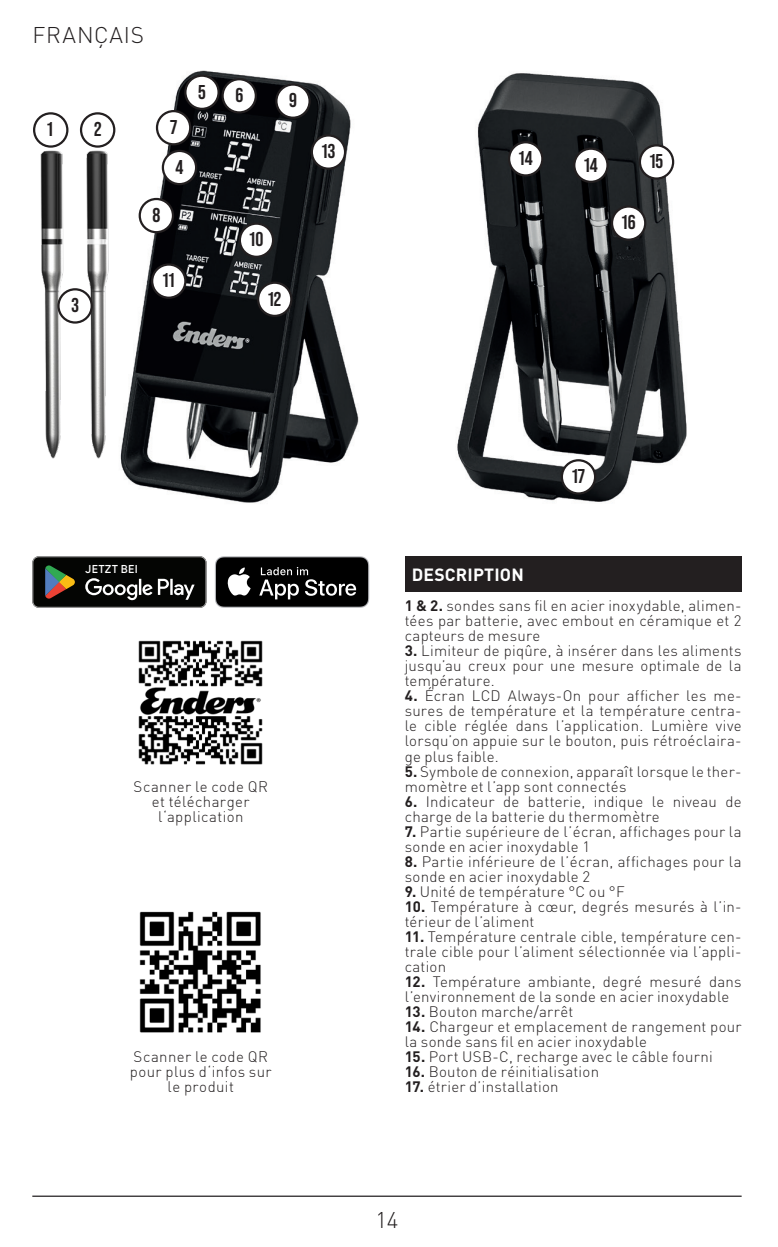
<style>
.page{position:relative;width:778px;height:1247px;background:#fff}
.page>*{position:absolute;margin:0;border:0;box-sizing:border-box;transform-origin:0 0}
.t1{font:300 22.5px "DIN Pro";letter-spacing:.035em;color:#231f20}
.t2{font:700 20px "Bebas Neue Pro";color:#231f20}
.t3{font:700 17.5px "DIN Pro";letter-spacing:.01em;color:#fff}
.t4{font:300 15px/15px "DIN Pro";letter-spacing:.015em;color:#231f20}
.t5{font:300 15px/15px "DIN Offc";letter-spacing:.025em;color:#231f20;text-align:center}
.t6{font:500 11.25px "Google Sans";letter-spacing:.025em;color:#fff}
.s1{font-weight:700}
</style>
<div class="page">
<hr style="left:32px;top:1196px;width:709px;height:1px;background:#231f20">
<img style="left:109px;top:70px;width:250px;height:433px">
<svg style="left:34px;top:113px;width:33px;height:34px"></svg>
<div style="left:33px;top:112px;width:35px;height:36px;border:2px solid #231f20;border-radius:50%"></div>
<div style="left:163px;top:151px;width:33px;height:33px;background:#fff;border-radius:50%"></div>
<div style="left:162px;top:150px;width:35px;height:35px;border:2px solid #231f20;border-radius:50%"></div>
<div style="left:276px;top:85px;width:33px;height:33px;background:#fff;border-radius:50%"></div>
<div style="left:275px;top:83px;width:35px;height:36px;border:2px solid #231f20;border-radius:50%"></div>
<img style="left:457px;top:73px;width:230px;height:429px">
<svg style="left:639px;top:145px;width:34px;height:34px"></svg>
<div style="left:638px;top:144px;width:36px;height:36px;border:2px solid #231f20;border-radius:50%"></div>
<div style="left:509px;top:142px;width:33px;height:33px;background:#fff;border-radius:50%"></div>
<div style="left:508px;top:141px;width:35px;height:36px;border:2px solid #231f20;border-radius:50%"></div>
<div style="left:611px;top:207px;width:34px;height:33px;background:#fff;border-radius:50%"></div>
<div style="left:610px;top:205px;width:36px;height:36px;border:2px solid #231f20;border-radius:50%"></div>
<div style="left:185px;top:76px;width:33px;height:33px;background:#fff;border-radius:50%"></div>
<div style="left:184px;top:75px;width:36px;height:35px;border:2px solid #231f20;border-radius:50%"></div>
<div style="left:222px;top:79px;width:34px;height:33px;background:#fff;border-radius:50%"></div>
<div style="left:221px;top:78px;width:36px;height:36px;border:2px solid #231f20;border-radius:50%"></div>
<div style="left:240px;top:224px;width:33px;height:33px;background:#fff;border-radius:50%"></div>
<div style="left:239px;top:222px;width:35px;height:36px;border:2px solid #231f20;border-radius:50%"></div>
<div style="left:152px;top:265px;width:33px;height:33px;background:#fff;border-radius:50%"></div>
<div style="left:151px;top:263px;width:35px;height:36px;border:2px solid #231f20;border-radius:50%"></div>
<div style="left:258px;top:283px;width:33px;height:33px;background:#fff;border-radius:50%"></div>
<div style="left:257px;top:282px;width:35px;height:35px;border:2px solid #231f20;border-radius:50%"></div>
<div style="left:561px;top:460px;width:34px;height:33px;background:#fff;border-radius:50%"></div>
<div style="left:560px;top:459px;width:36px;height:36px;border:2px solid #231f20;border-radius:50%"></div>
<svg style="left:81px;top:113px;width:33px;height:34px"></svg>
<div style="left:80px;top:112px;width:35px;height:36px;border:2px solid #231f20;border-radius:50%"></div>
<img style="left:33px;top:118px;width:38px;height:341px">
<img style="left:79px;top:119px;width:38px;height:360px">
<div style="left:58px;top:289px;width:34px;height:33px;background:#fff;border-radius:50%"></div>
<div style="left:57px;top:288px;width:36px;height:36px;border:2px solid #231f20;border-radius:50%"></div>
<div style="left:157px;top:111px;width:33px;height:33px;background:#fff;border-radius:50%"></div>
<div style="left:156px;top:110px;width:35px;height:35px;border:2px solid #231f20;border-radius:50%"></div>
<div style="left:140px;top:199px;width:33px;height:33px;background:#fff;border-radius:50%"></div>
<div style="left:139px;top:198px;width:35px;height:35px;border:2px solid #231f20;border-radius:50%"></div>
<div style="left:574px;top:149px;width:33px;height:33px;background:#fff;border-radius:50%"></div>
<div style="left:573px;top:148px;width:35px;height:35px;border:2px solid #231f20;border-radius:50%"></div>
<div style="left:312px;top:135px;width:33px;height:34px;background:#fff;border-radius:50%"></div>
<div style="left:310px;top:134px;width:36px;height:36px;border:2px solid #231f20;border-radius:50%"></div>
<div style="left:404px;top:556px;width:337px;height:36px;background:#231f20"></div>
<img style="left:138px;top:640px;width:125px;height:125px">
<svg style="left:215px;top:556px;width:154px;height:52px;background:#303031"></svg>
<svg style="left:32px;top:556px;width:174px;height:52px;background:#292925"></svg>
<img style="left:139px;top:911px;width:122px;height:122px">
<h1 class="t1" style="left:32px;top:19px;width:113px">FRANÇAIS</h1>
<h2 class="t2" style="left:47px;top:118px;width:7px">1</h2>
<h2 class="t2" style="left:94px;top:118px;width:9px">2</h2>
<h2 class="t2" style="left:71px;top:294px;width:9px">3</h2>
<h2 class="t2" style="left:170px;top:116px;width:9px">7</h2>
<h2 class="t2" style="left:152px;top:203px;width:9px">8</h2>
<h2 class="t2" style="left:175px;top:155px;width:9px">4</h2>
<h2 class="t2" style="left:163px;top:269px;width:13px">11</h2>
<h2 class="t2" style="left:198px;top:80px;width:9px">5</h2>
<h2 class="t2" style="left:235px;top:84px;width:9px">6</h2>
<h2 class="t2" style="left:289px;top:89px;width:9px">9</h2>
<h2 class="t2" style="left:249px;top:228px;width:15px">10</h2>
<h2 class="t2" style="left:268px;top:287px;width:15px">12</h2>
<h2 class="t2" style="left:322px;top:140px;width:15px">13</h2>
<h2 class="t2" style="left:518px;top:147px;width:15px">14</h2>
<h2 class="t2" style="left:649px;top:150px;width:15px">15</h2>
<h2 class="t2" style="left:584px;top:153px;width:15px">14</h2>
<h2 class="t2" style="left:621px;top:211px;width:15px">16</h2>
<p class="t6" style="left:85px;top:562px;width:54px">JETZT BEI</p>
<p class="t5" style="left:133px;top:779px;width:136px">Scanner le code QR et télécharger l‘application</p>
<p class="t5" style="left:130px;top:1048px;width:143px">Scanner le code QR pour plus d‘infos sur le produit</p>
<h2 class="t2" style="left:572px;top:465px;width:14px">17</h2>
<p class="t3" style="left:412px;top:563px;width:113px">DESCRIPTION</p>
<p class="t4" style="left:404px;top:598px;width:338px;text-align:justify"><span class="s1">1 &amp; 2.</span> sondes sans fil en acier inoxydable, alimen&shy;tées par batterie, avec embout en céramique et 2 capteurs de mesure</p>
<p class="t4" style="left:404px;top:643px;width:338px;text-align:justify"><span class="s1">3.</span> Limiteur de piqûre, à insérer dans les aliments jusqu’au creux pour une mesure optimale de la température.</p>
<p class="t4" style="left:404px;top:688px;width:338px;text-align:justify"><span class="s1">4.</span> Écran LCD Always-On pour afficher les me&shy;sures de température et la température centra&shy;le cible réglée dans l’application. Lumière vive lorsqu’on appuie sur le bouton, puis rétroéclaira&shy;ge plus faible.</p>
<p class="t4" style="left:404px;top:763px;width:338px"><span class="s1">5.</span> Symbole de connexion, apparaît lorsque le ther&shy;momètre et l’app sont connectés</p>
<p class="t4" style="left:404px;top:793px;width:338px"><span class="s1">6.</span> Indicateur de batterie, indique le niveau de charge de la batterie du thermomètre</p>
<p class="t4" style="left:404px;top:823px;width:338px"><span class="s1">7.</span> Partie supérieure de l’écran, affichages pour la sonde en acier inoxydable 1</p>
<p class="t4" style="left:404px;top:853px;width:338px"><span class="s1">8.</span> Partie inférieure de l’écran, affichages pour la sonde en acier inoxydable 2</p>
<p class="t4" style="left:404px;top:883px;width:221px"><span class="s1">9.</span> Unité de température °C ou °F</p>
<p class="t4" style="left:404px;top:898px;width:338px"><span class="s1">10.</span> Température à cœur, degrés mesurés à l’in&shy;térieur de l’aliment</p>
<p class="t4" style="left:404px;top:928px;width:338px;text-align:justify"><span class="s1">11.</span> Température centrale cible, température cen&shy;trale cible pour l’aliment sélectionnée via l’appli&shy;cation</p>
<p class="t4" style="left:404px;top:973px;width:338px"><span class="s1">12.</span> Température ambiante, degré mesuré dans l’environnement de la sonde en acier inoxydable</p>
<p class="t4" style="left:404px;top:1003px;width:170px"><span class="s1">13.</span> Bouton marche/arrêt</p>
<p class="t4" style="left:404px;top:1018px;width:338px"><span class="s1">14.</span> Chargeur et emplacement de rangement pour la sonde sans fil en acier inoxydable</p>
<p class="t4" style="left:404px;top:1048px;width:309px"><span class="s1">15.</span> Port USB-C, recharge avec le câble fourni</p>
<p class="t4" style="left:404px;top:1063px;width:196px"><span class="s1">16.</span> Bouton de réinitialisation</p>
<p class="t4" style="left:404px;top:1078px;width:155px"><span class="s1">17.</span> étrier d’installation</p>
<h1 class="t1" style="left:375px;top:1204px;width:25px">14</h1>
</div>
